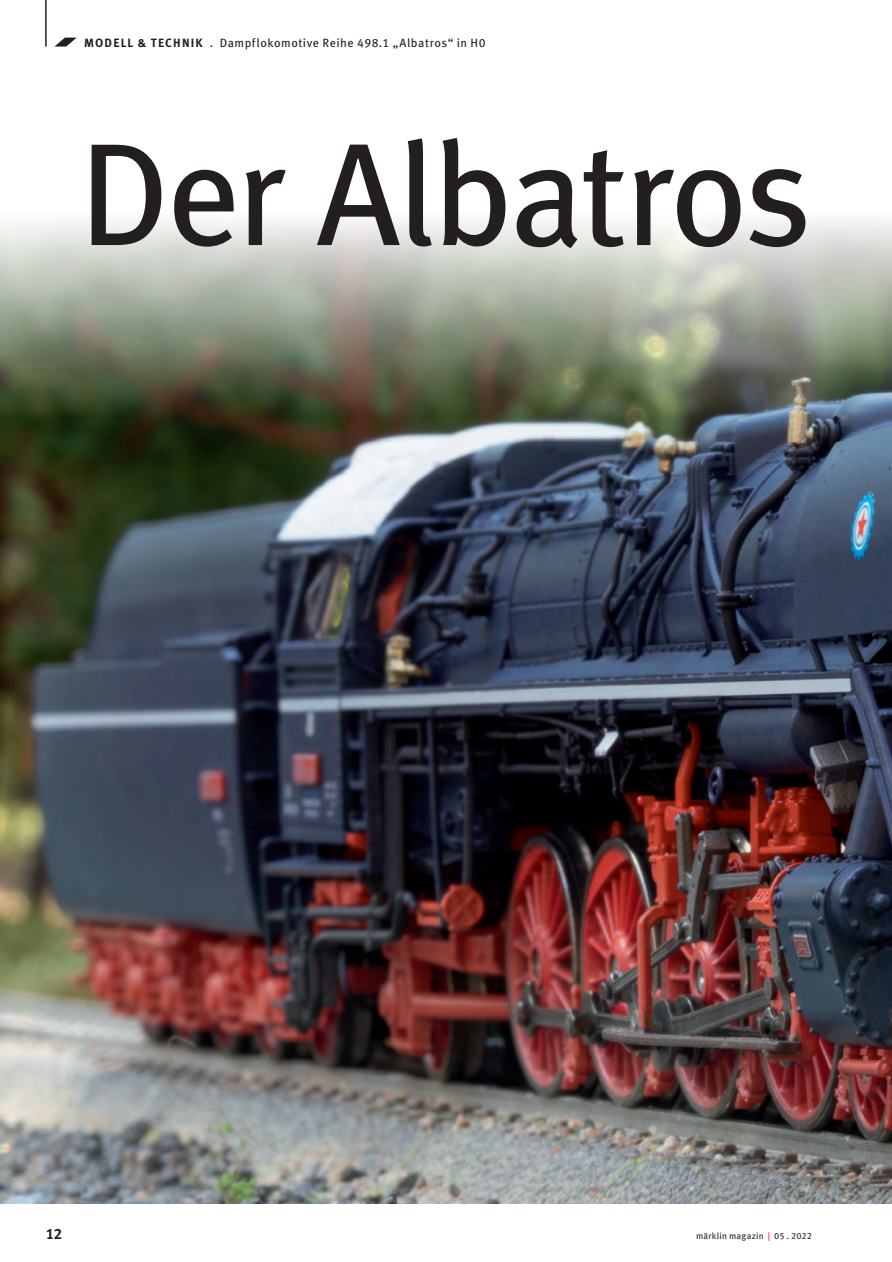
<style>
.page{position:relative;width:892px;height:1262px;background:#fff}
.page>*{position:absolute;margin:0;border:0;box-sizing:border-box;transform-origin:0 0}
.t1{font:145.5px "Meta OT";letter-spacing:-.035em;color:#231f20}
.t2{font:700 15px "Meta OT";color:#231f20}
.t3{font:12px "Meta OT";letter-spacing:.04em;color:#231f20}
.t4{font:9px "Meta OT";letter-spacing:.02em;color:#231f20}
.s1{font-weight:700}
.s2{color:#ee1d23}
</style>
<div class="page">
<hr style="left:45px;top:0;width:2px;height:47px;background:#231f20">
<svg style="left:54px;top:38px;width:22px;height:9px"></svg>
<img style="left:0;top:220px;width:891px;height:982px">
<p class="t3" style="left:84px;top:35px;width:403px"><span class="s1">MODELL &amp; TECHNIK</span> . Dampflokomotive Reihe 498.1 „Albatros“ in H0</p>
<h1 class="t1" style="left:78px;top:102px;width:735px">Der Albatros</h1>
<p class="t2" style="left:46px;top:1224px;width:18px">12</p>
<p class="t4" style="left:696px;top:1230px;width:117px">märklin magazin <span class="s2">|</span> 05 . 2022</p>
</div>
